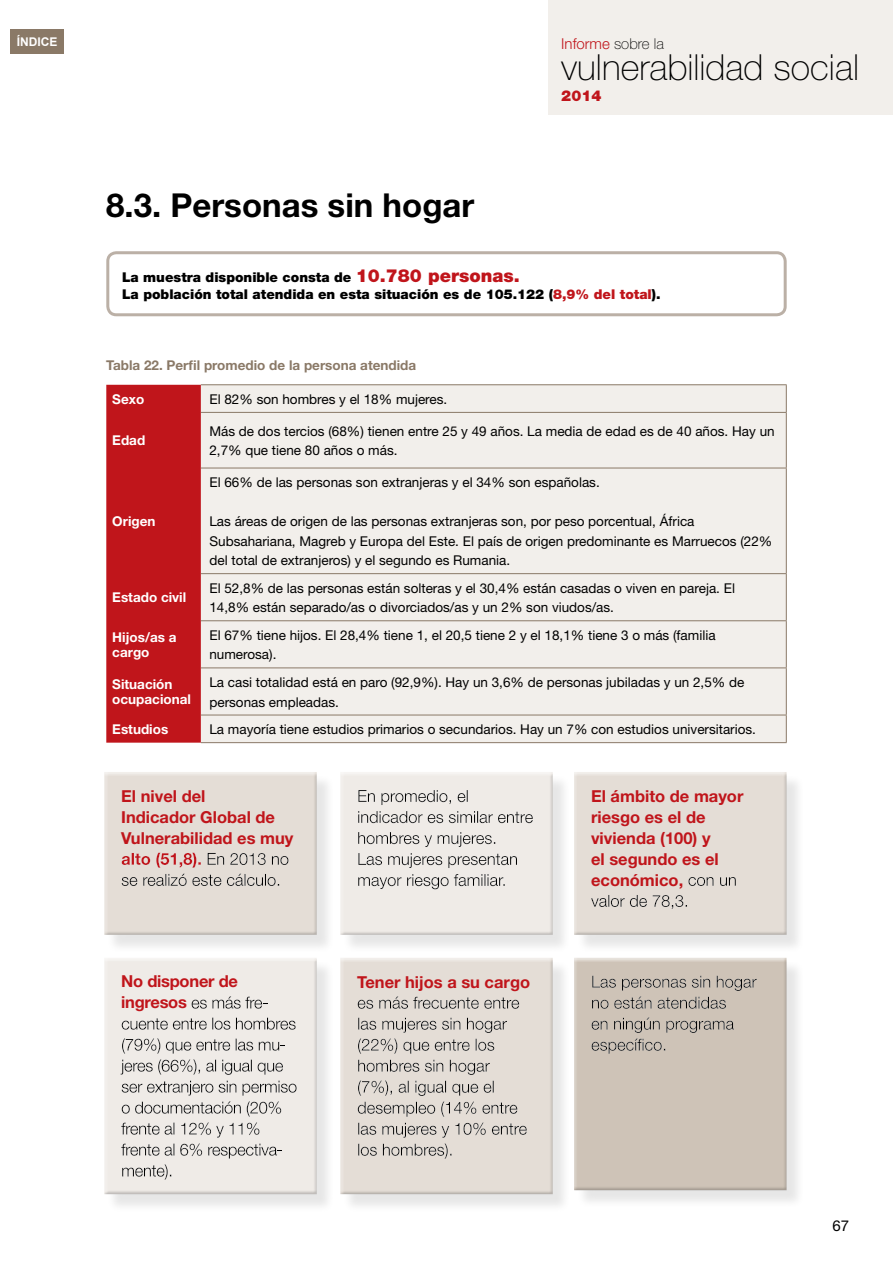
<style>
.page{position:relative;width:893px;height:1263px;background:#fff}
.page>*{position:absolute;margin:0;border:0;box-sizing:border-box;transform-origin:0 0}
.t1{font:100 36px "Helvetica Neue";color:#000}
._1_EPIGRAFE{font:700 33px "Helvetica Neue";color:#000}
.t2{font:700 16.5px/21px "Helvetica Neue";color:#c0151b}
.t3{font:300 15px "Helvetica Neue";color:#c0151b}
.t4{font:900 15px "Helvetica Neue";color:#c0151b}
.t5{font:15px "Helvetica Neue";color:#000}
.NUEVO_TEXTO_TABLA{font:13.5px/19.5px "Helvetica Neue";color:#000}
.t6{font:900 13.5px/16.5px "Helvetica Neue";color:#000}
.TEXTO_ENCABEZADO{font:700 13.5px/15px "Helvetica Neue";color:#fff}
.TABLA{font:700 13.5px "Helvetica Neue";color:#8a7967}
.t7{font:700 12px "Arial";color:#fff}
.s1{font-weight:100;color:#000}
.s2{font-size:18px;color:#c0151b}
.s3{color:#c0151b}
</style>
<div class="page">
<div style="left:11px;top:29px;width:53px;height:25px;background:#8a7967"></div>
<div style="left:549px;top:0;width:344px;height:115px;background:#f2efeb"></div>
<div style="left:106px;top:251px;width:681px;height:65px;border:3px solid #bbb0a6;border-radius:9px"></div>
<div style="left:106px;top:385px;width:95px;height:358px;background:#c0151b"></div>
<div style="left:201px;top:385px;width:585px;height:357px;background:#f2efeb"></div>
<hr style="left:201px;top:384px;width:586px;height:1px;background:#8a7967">
<svg style="left:786px;top:385px;width:1px;height:27px"></svg>
<hr style="left:201px;top:412px;width:586px;height:1px;background:#8a7967">
<hr style="left:786px;top:413px;width:1px;height:55px;background:#8a7967">
<hr style="left:201px;top:468px;width:586px;height:1px;background:#8a7967">
<hr style="left:786px;top:468px;width:1px;height:105px;background:#8a7967">
<hr style="left:201px;top:573px;width:586px;height:1px;background:#8a7967">
<hr style="left:786px;top:574px;width:1px;height:46px;background:#8a7967">
<hr style="left:201px;top:620px;width:586px;height:1px;background:#8a7967">
<hr style="left:786px;top:621px;width:1px;height:46px;background:#8a7967">
<hr style="left:201px;top:667px;width:586px;height:1px;background:#8a7967">
<hr style="left:786px;top:668px;width:1px;height:47px;background:#8a7967">
<hr style="left:201px;top:715px;width:586px;height:1px;background:#8a7967">
<svg style="left:786px;top:715px;width:1px;height:27px"></svg>
<hr style="left:201px;top:742px;width:586px;height:1px;background:#8a7967">
<div style="left:107px;top:774px;width:228px;height:179px;background:#000;opacity:.1"></div>
<div style="left:101px;top:769px;width:221px;height:166px;background:#000;opacity:.2"></div>
<div style="left:107px;top:960px;width:228px;height:253px;background:#f3f3f3"></div>
<div style="left:101px;top:955px;width:221px;height:240px;background:#000;opacity:.2"></div>
<div style="left:343px;top:774px;width:228px;height:179px;background:#000;opacity:.1"></div>
<div style="left:337px;top:769px;width:221px;height:166px;background:#000;opacity:.2"></div>
<div style="left:343px;top:960px;width:228px;height:253px;background:#000;opacity:.1"></div>
<div style="left:337px;top:955px;width:221px;height:239px;background:#000;opacity:.2"></div>
<div style="left:577px;top:960px;width:228px;height:249px;background:#000;opacity:.1"></div>
<div style="left:571px;top:955px;width:220px;height:236px;background:#000;opacity:.2"></div>
<div style="left:577px;top:774px;width:228px;height:179px;background:#000;opacity:.1"></div>
<div style="left:569px;top:767px;width:221px;height:168px;background:#fff"></div>
<div style="left:571px;top:769px;width:220px;height:166px;background:#000;opacity:.2"></div>
<p class="t7" style="left:17px;top:34px;width:42px">ÍNDICE</p>
<p class="_1_EPIGRAFE" style="left:106px;top:185px;width:369px">8.3. Personas sin hogar</p>
<p class="t3" style="left:561px;top:35px;width:104px">Informe <span class="s1">sobre la</span></p>
<p class="t1" style="left:561px;top:47px;width:299px">vulnerabilidad social</p>
<p class="t4" style="left:561px;top:87px;width:42px">2014</p>
<p class="t6" style="left:122px;top:269px;width:540px">La muestra disponible consta de <span class="s2">10.780 personas.<br></span>La población total atendida en esta situación es de 105.122 (<span class="s3">8,9% del total</span>).</p>
<p class="TABLA" style="left:106px;top:357px;width:311px">Tabla 22. Perfil promedio de la persona atendida</p>
<p class="TEXTO_ENCABEZADO" style="left:112px;top:391px;width:34px">Sexo</p>
<p class="NUEVO_TEXTO_TABLA" style="left:209px;top:389px;width:239px">El 82% son hombres y el 18% mujeres.</p>
<p class="TEXTO_ENCABEZADO" style="left:112px;top:433px;width:34px">Edad</p>
<p class="NUEVO_TEXTO_TABLA" style="left:209px;top:421px;width:567px">Más de dos tercios (68%) tienen entre 25 y 49 años. La media de edad es de 40 años. Hay un<br>2,7% que tiene 80 años o más.</p>
<p class="TEXTO_ENCABEZADO" style="left:112px;top:513px;width:45px">Origen</p>
<p class="NUEVO_TEXTO_TABLA" style="left:209px;top:472px;width:392px">El 66% de las personas son extranjeras y el 34% son españolas.</p>
<p class="NUEVO_TEXTO_TABLA" style="left:209px;top:511px;width:564px">Las áreas de origen de las personas extranjeras son, por peso porcentual, África<br>Subsahariana, Magreb y Europa del Este. El país de origen predominante es Marruecos (22% del total de extranjeros) y el segundo es Rumania.</p>
<p class="TEXTO_ENCABEZADO" style="left:112px;top:590px;width:75px">Estado civil</p>
<p class="NUEVO_TEXTO_TABLA" style="left:209px;top:578px;width:527px">El 52,8% de las personas están solteras y el 30,4% están casadas o viven en pareja. El<br>14,8% están separado/as o divorciados/as y un 2% son viudos/as.</p>
<p class="TEXTO_ENCABEZADO" style="left:112px;top:629px;width:66px">Hijos/as a cargo</p>
<p class="NUEVO_TEXTO_TABLA" style="left:209px;top:625px;width:508px">El 67% tiene hijos. El 28,4% tiene 1, el 20,5 tiene 2 y el 18,1% tiene 3 o más (familia numerosa).</p>
<p class="TEXTO_ENCABEZADO" style="left:112px;top:677px;width:80px">Situación ocupacional</p>
<p class="NUEVO_TEXTO_TABLA" style="left:209px;top:672px;width:536px">La casi totalidad está en paro (92,9%). Hay un 3,6% de personas jubiladas y un 2,5% de personas empleadas.</p>
<p class="TEXTO_ENCABEZADO" style="left:112px;top:721px;width:57px">Estudios</p>
<p class="NUEVO_TEXTO_TABLA" style="left:209px;top:719px;width:548px">La mayoría tiene estudios primarios o secundarios. Hay un 7% con estudios universitarios.</p>
<p class="t2" style="left:121px;top:785px;width:174px">El nivel del<br>Indicador Global de<br>Vulnerabilidad es muy</p>
<p class="t2" style="left:121px;top:971px;width:118px">No disponer de ingresos</p>
<p class="t2" style="left:357px;top:971px;width:174px">Tener hijos a su cargo</p>
<p class="t2" style="left:591px;top:785px;width:154px">El ámbito de mayor riesgo es el de vivienda (100) y<br>el segundo es el económico,</p>
<p class="t5" style="left:832px;top:1216px;width:18px">67</p>
</div>
